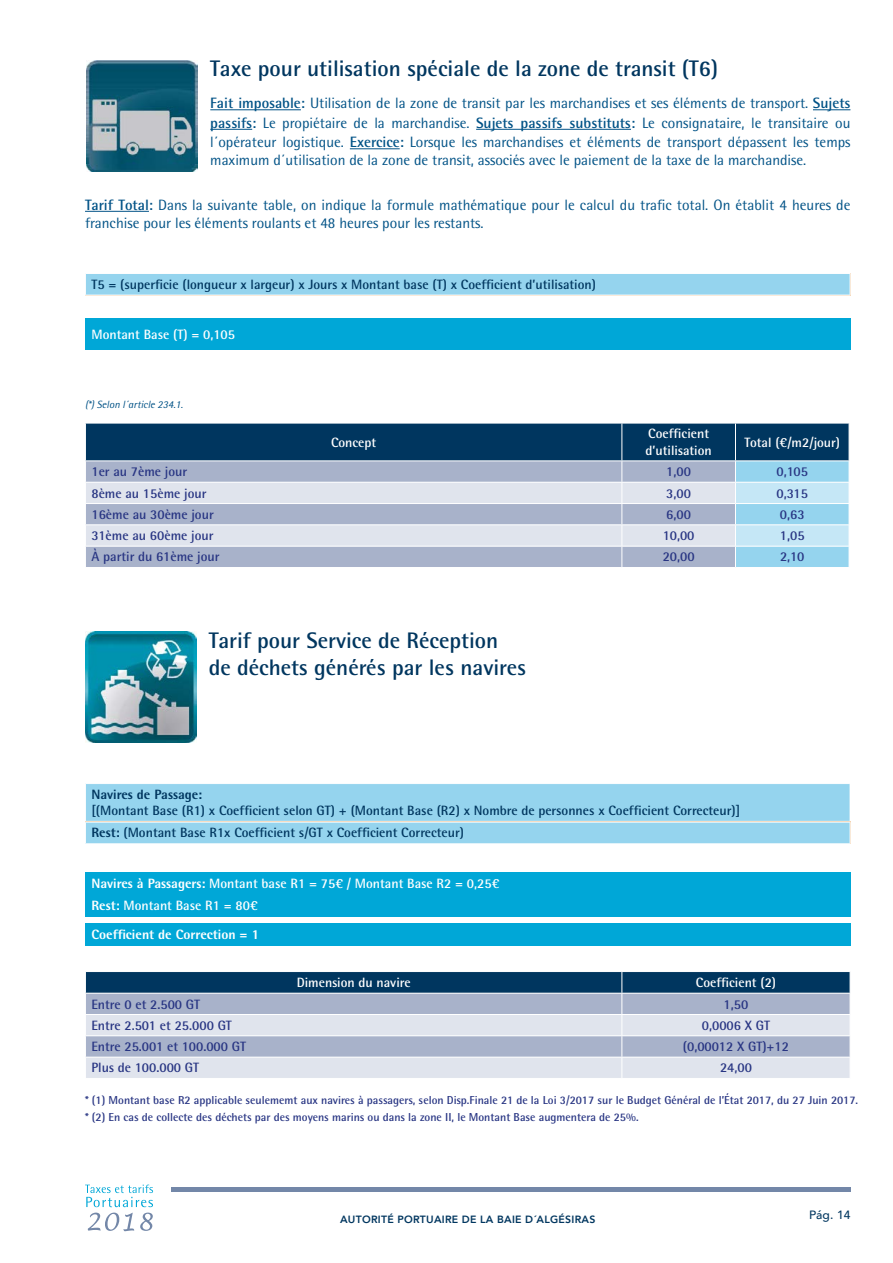
<style>
.page{position:relative;width:893px;height:1263px;background:#fff}
.page>*{position:absolute;margin:0;border:0;box-sizing:border-box;transform-origin:0 0}
.t1{font:700 22.5px/27px "Rotis Semi Sans Std";color:#00365f}
.t2{font:15px/19.5px "Rotis Semi Sans Std";color:#005286;text-align:justify}
.t3{font:700 13.5px/22px "Rotis Semi Sans Std";color:#00365f}
.t4{font:700 13.5px "Rotis Semi Sans Std";color:#283583}
.t5{font:700 13.5px/16.5px "Rotis Semi Sans Std";color:#fff}
.t6{font:800 13.5px "Rotis Semi Sans Std";color:#fff}
.t7{font:800 13.5px "Rotis Semi Sans Std";color:#00365f}
.t8{font:500 12px "Avenir";color:#00365f}
.t9{font:700 11.55px/16.5px "Rotis Semi Sans Std";color:#283583}
.t10{font:800 10.5px "Avenir";letter-spacing:.025em;color:#00365f}
.t11{font:italic 10.5px "Rotis Semi Sans Std";color:#005286}
.s1{font-weight:700}
.s2{font-weight:800}
</style>
<div class="page">
<hr style="left:171px;top:1187px;width:679px;height:4px;background:#7387a8">
<svg style="left:85px;top:1184px;width:68px;height:47px"></svg>
<hr style="left:210px;top:109px;width:91px;height:1px;background:#005286">
<hr style="left:813px;top:109px;width:37px;height:1px;background:#005286">
<hr style="left:210px;top:129px;width:42px;height:1px;background:#005286">
<hr style="left:476px;top:129px;width:155px;height:1px;background:#005286">
<hr style="left:350px;top:148px;width:50px;height:1px;background:#005286">
<hr style="left:85px;top:211px;width:64px;height:1px;background:#005286">
<img style="left:87px;top:61px;width:111px;height:110px">
<div style="left:85px;top:318px;width:765px;height:32px;background:#00a7d7"></div>
<div style="left:85px;top:273px;width:765px;height:22px;background:#95d4ee"></div>
<hr style="left:85px;top:273px;width:765px;height:1px;background:#fff">
<svg style="left:85px;top:274px;width:1px;height:21px"></svg>
<svg style="left:850px;top:274px;width:1px;height:21px"></svg>
<svg style="left:85px;top:423px;width:765px;height:144px;background:#8ea6bd"></svg>
<hr style="left:735px;top:423px;width:1px;height:37px;background:#fff">
<hr style="left:849px;top:423px;width:1px;height:37px;background:#fff">
<hr style="left:85px;top:423px;width:1px;height:37px;background:#fff">
<hr style="left:621px;top:423px;width:1px;height:37px;background:#fff">
<hr style="left:622px;top:423px;width:113px;height:1px;background:#fff">
<hr style="left:735px;top:423px;width:114px;height:1px;background:#fff">
<img style="left:85px;top:631px;width:111px;height:112px">
<svg style="left:85px;top:971px;width:766px;height:107px;background:#a0b0c4"></svg>
<hr style="left:85px;top:1014px;width:537px;height:1px;background:#fff">
<hr style="left:622px;top:1014px;width:228px;height:1px;background:#fff">
<div style="left:85px;top:873px;width:765px;height:22px;background:#00a7d7"></div>
<div style="left:85px;top:895px;width:765px;height:22px;background:#00a7d7"></div>
<div style="left:85px;top:923px;width:765px;height:22px;background:#00a7d7"></div>
<div style="left:85px;top:783px;width:765px;height:38px;background:#95d4ee"></div>
<hr style="left:85px;top:783px;width:765px;height:1px;background:#fff">
<hr style="left:85px;top:784px;width:1px;height:37px;background:#fff">
<div style="left:85px;top:822px;width:765px;height:22px;background:#95d4ee"></div>
<hr style="left:85px;top:822px;width:765px;height:1px;background:#fff">
<hr style="left:85px;top:843px;width:765px;height:1px;background:#fff">
<svg style="left:85px;top:822px;width:1px;height:21px"></svg>
<svg style="left:850px;top:822px;width:1px;height:21px"></svg>
<h1 class="t1" style="left:210px;top:55px;width:509px">Taxe pour utilisation spéciale de la zone de transit (T6)</h1>
<p class="t2" style="left:210px;top:93px;width:642px"><span class="s1">Fait imposable:</span> Utilisation de la zone de transit par les marchandises et ses éléments de transport. <span class="s1">Sujets passifs:</span> Le propiétaire de la marchandise. <span class="s1">Sujets passifs substituts:</span> Le consignataire, le transitaire ou l´opérateur logistique. <span class="s1">Exercice:</span> Lorsque les marchandises et éléments de transport dépassent les temps</p>
<p class="t2" style="left:210px;top:150px;width:597px">maximum d´utilisation de la zone de transit, associés avec le paiement de la taxe de la marchandise.</p>
<p class="t2" style="left:85px;top:196px;width:767px;line-height:18px"><span class="s1">Tarif Total:</span> Dans la suivante table, on indique la formule mathématique pour le calcul du trafic total. On établit 4 heures de franchise pour les éléments roulants et 48 heures pour les restants.</p>
<p class="t3" style="left:91px;top:273px;width:506px">T5 = (superficie (longueur x largeur) x Jours x Montant base (T) x Coefficient d’utilisation)</p>
<p class="t5" style="left:91px;top:326px;width:145px">Montant Base (T) = 0,105</p>
<p class="t11" style="left:85px;top:398px;width:99px">(*) Selon l´article 234.1.</p>
<p class="t5" style="left:331px;top:434px;width:47px">Concept</p>
<p class="t5" style="left:646px;top:425px;width:68px">Coefficient d’utilisation</p>
<p class="t5" style="left:744px;top:434px;width:97px">Total (€/m2/jour)</p>
<p class="t4" style="left:91px;top:463px;width:97px">1er au 7ème jour</p>
<p class="t4" style="left:666px;top:463px;width:26px">1,00</p>
<p class="t4" style="left:776px;top:463px;width:33px">0,105</p>
<p class="t4" style="left:91px;top:485px;width:117px">8ème au 15ème jour</p>
<p class="t4" style="left:666px;top:485px;width:26px">3,00</p>
<p class="t4" style="left:776px;top:485px;width:33px">0,315</p>
<p class="t4" style="left:91px;top:506px;width:124px">16ème au 30ème jour</p>
<p class="t4" style="left:666px;top:506px;width:26px">6,00</p>
<p class="t4" style="left:780px;top:506px;width:26px">0,63</p>
<p class="t4" style="left:91px;top:527px;width:124px">31ème au 60ème jour</p>
<p class="t4" style="left:663px;top:527px;width:33px">10,00</p>
<p class="t4" style="left:780px;top:527px;width:26px">1,05</p>
<p class="t4" style="left:91px;top:549px;width:130px">À partir du 61ème jour</p>
<p class="t4" style="left:663px;top:549px;width:33px">20,00</p>
<p class="t4" style="left:780px;top:549px;width:26px">2,10</p>
<h1 class="t1" style="left:209px;top:626px;width:319px">Tarif pour Service de Réception<br>de déchets générés par les navires</h1>
<p class="t7" style="left:91px;top:786px;width:112px">Navires de Passage:</p>
<p class="t3" style="left:91px;top:799px;width:650px">[(Montant Base (R1) x Coefficient selon GT) + (Montant Base (R2) x Nombre de personnes x Coefficient Correcteur)]<br><span class="s2">Rest:</span> (Montant Base R1x Coefficient s/GT x Coefficient Correcteur)</p>
<p class="t5" style="left:91px;top:872px;width:409px;line-height:22px"><span class="s2">Navires à Passagers:</span> Montant base R1 = 75€ / Montant Base R2 = 0,25€<br><span class="s2">Rest:</span> Montant Base R1 = 80€</p>
<p class="t6" style="left:91px;top:926px;width:169px">Coefficient de Correction = 1</p>
<p class="t5" style="left:297px;top:974px;width:115px">Dimension du navire</p>
<p class="t5" style="left:696px;top:974px;width:82px">Coefficient (2)</p>
<p class="t4" style="left:91px;top:996px;width:110px">Entre 0 et 2.500 GT</p>
<p class="t4" style="left:724px;top:996px;width:26px">1,50</p>
<p class="t4" style="left:91px;top:1017px;width:142px">Entre 2.501 et 25.000 GT</p>
<p class="t4" style="left:702px;top:1017px;width:70px">0,0006 X GT</p>
<p class="t4" style="left:91px;top:1038px;width:156px">Entre 25.001 et 100.000 GT</p>
<p class="t4" style="left:683px;top:1038px;width:108px">(0,00012 X GT)+12</p>
<p class="t4" style="left:91px;top:1059px;width:109px">Plus de 100.000 GT</p>
<p class="t4" style="left:720px;top:1059px;width:33px">24,00</p>
<p class="t9" style="left:85px;top:1092px;width:775px">* (1) Montant base R2 applicable seulememt aux navires à passagers, selon Disp.Finale 21 de la Loi 3/2017 sur le Budget Général de l’État 2017, du 27 Juin 2017. * (2) En cas de collecte des déchets par des moyens marins ou dans la zone II, le Montant Base augmentera de 25%.</p>
<p class="t10" style="left:340px;top:1211px;width:257px">AUTORITÉ PORTUAIRE DE LA BAIE D´ALGÉSIRAS</p>
<p class="t8" style="left:809px;top:1204px;width:43px">Pág. 14</p>
</div>
